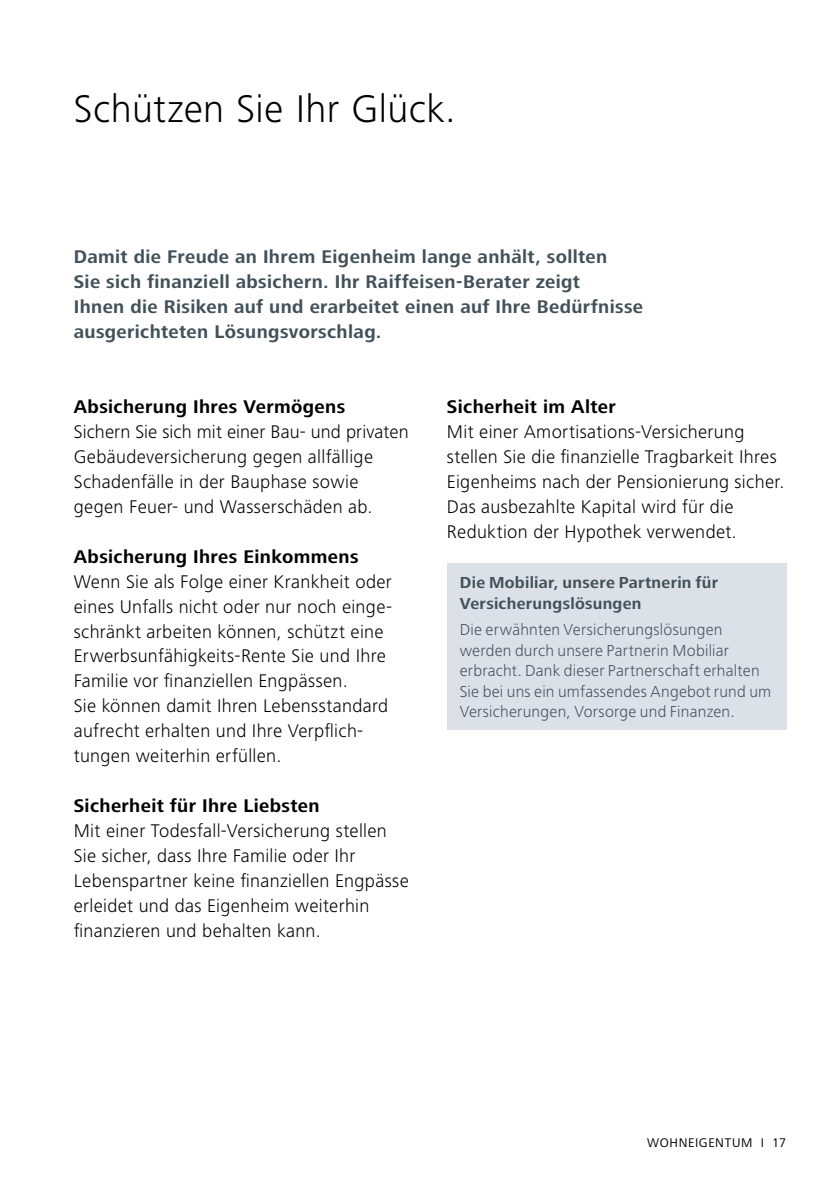
<style>
.page{position:relative;width:840px;height:1191px;background:#fff}
.page>*{position:absolute;margin:0;border:0;box-sizing:border-box;transform-origin:0 0}
.t1{font:300 40px "Frutiger Next LT";letter-spacing:.01em;color:#000}
.t2{font:300 19px/25px "Frutiger Next LT";letter-spacing:.015em;color:#000}
.t3{font:700 19px/25px "Frutiger Next LT";letter-spacing:.02em;color:#425159}
.t4{font:700 19px "Frutiger Next LT";letter-spacing:.02em;color:#000}
.t5{font:300 16.4px/20.4px "Frutiger Next LT";letter-spacing:.015em;color:#425159}
.t6{font:700 16.4px/20.4px "Frutiger Next LT";letter-spacing:.02em;color:#425159}
.t7{font:13px "Frutiger Next LT";letter-spacing:.05em;color:#000}
</style>
<div class="page">
<div style="left:446px;top:563px;width:339px;height:167px;background:#dce1e7"></div>
<h1 class="t1" style="left:74px;top:86px;width:383px">Schützen Sie Ihr Glück.</h1>
<p class="t3" style="left:74px;top:244px;width:570px">Damit die Freude an Ihrem Eigenheim lange anhält, sollten<br>Sie sich finanziell absichern. Ihr Raiffeisen-Berater zeigt<br>Ihnen die Risiken auf und erarbeitet einen auf Ihre Bedürfnisse ausgerichteten Lösungsvorschlag.</p>
<p class="t4" style="left:74px;top:396px;width:273px">Absicherung Ihres Vermögens</p>
<p class="t2" style="left:74px;top:419px;width:336px">Sichern Sie sich mit einer Bau- und privaten Gebäudeversicherung gegen allfällige Schadenfälle in der Bauphase sowie gegen Feuer- und Wasserschäden ab.</p>
<p class="t4" style="left:74px;top:545px;width:286px">Absicherung Ihres Einkommens</p>
<p class="t2" style="left:74px;top:569px;width:319px">Wenn Sie als Folge einer Krankheit oder eines Unfalls nicht oder nur noch einge&shy;schränkt arbeiten können, schützt eine Erwerbsunfähigkeits-Rente Sie und Ihre Familie vor finanziellen Engpässen.<br>Sie können damit Ihren Lebensstandard aufrecht erhalten und Ihre Verpflich&shy;tungen weiterhin erfüllen.</p>
<p class="t4" style="left:74px;top:795px;width:247px">Sicherheit für Ihre Liebsten</p>
<p class="t2" style="left:74px;top:818px;width:336px">Mit einer Todesfall-Versicherung stellen Sie sicher, dass Ihre Familie oder Ihr Lebenspartner keine finanziellen Engpässe erleidet und das Eigenheim weiterhin finanzieren und behalten kann.</p>
<p class="t4" style="left:446px;top:396px;width:170px">Sicherheit im Alter</p>
<p class="t2" style="left:446px;top:419px;width:339px">Mit einer Amortisations-Versicherung stellen Sie die finanzielle Tragbarkeit Ihres Eigenheims nach der Pensionierung sicher.<br>Das ausbezahlte Kapital wird für die Reduktion der Hypothek verwendet.</p>
<p class="t6" style="left:459px;top:572px;width:260px">Die Mobiliar, unsere Partnerin für<br>Versicherungslösungen</p>
<p class="t5" style="left:459px;top:619px;width:313px">Die erwähnten Versicherungslösungen werden durch unsere Partnerin Mobiliar erbracht. Dank dieser Partnerschaft erhalten Sie bei uns ein umfassendes Angebot rund um Versicherungen, Vorsorge und Finanzen.</p>
<p class="t7" style="left:646px;top:1135px;width:140px">WOHNEIGENTUM I 17</p>
</div>
